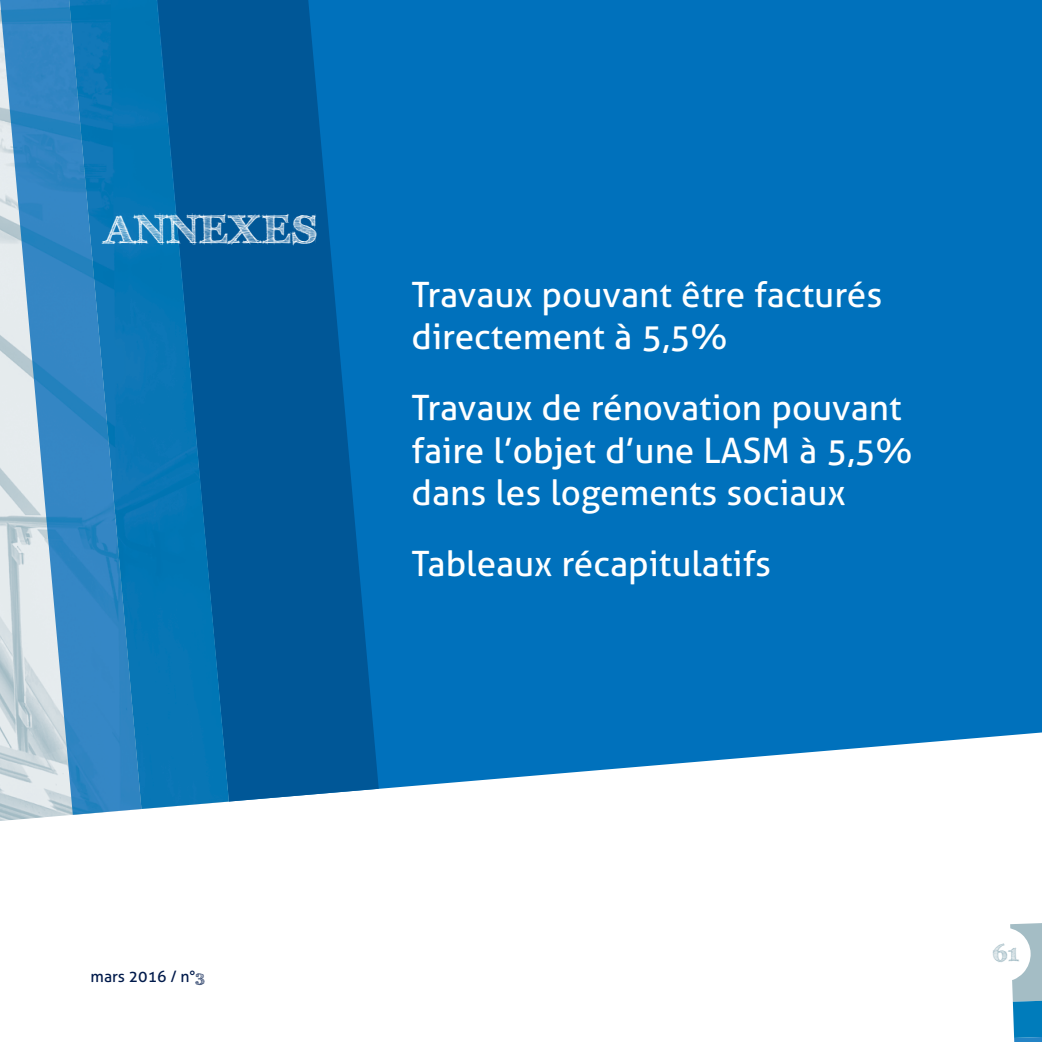
<style>
.page{position:relative;width:1042px;height:1042px;background:#fff}
.page>*{position:absolute;margin:0;border:0;box-sizing:border-box;transform-origin:0 0}
.t1{font:700 39.55px "FFF Tusj";letter-spacing:.03em;color:#fff}
.t2{font:35px/42px "Aller";color:#fff}
.t3{font:700 23.62px "FFF Tusj";color:#99b5bf}
.t4{font:15.75px "Aller";color:#001a4b}
.s1{font-family:"FFF Tusj";font-weight:700}
</style>
<div class="page">
<div style="left:379px;top:0;width:663px;height:789px;background:#0071bc"></div>
<svg style="left:229px;top:0;width:150px;height:801px;background:#015b9d"></svg>
<img style="left:0;top:0;width:141px;height:815px">
<img style="left:66px;top:0;width:163px;height:809px">
<svg style="left:154px;top:0;width:62px;height:658px;background:#0267a6"></svg>
<svg style="left:1010px;top:923px;width:32px;height:119px"></svg>
<p class="t1" style="left:104px;top:212px;width:213px">ANNEXES</p>
<p class="t2" style="left:411px;top:277px;width:472px">Travaux pouvant être facturés directement à 5,5%</p>
<p class="t2" style="left:411px;top:391px;width:502px">Travaux de rénovation pouvant faire l’objet d’une LASM à 5,5% dans les logements sociaux</p>
<p class="t2" style="left:411px;top:547px;width:361px">Tableaux récapitulatifs</p>
<p class="t4" style="left:91px;top:970px;width:116px">mars 2016 / n°<span class="s1">3</span></p>
<p class="t3" style="left:992px;top:942px;width:28px">61</p>
</div>
